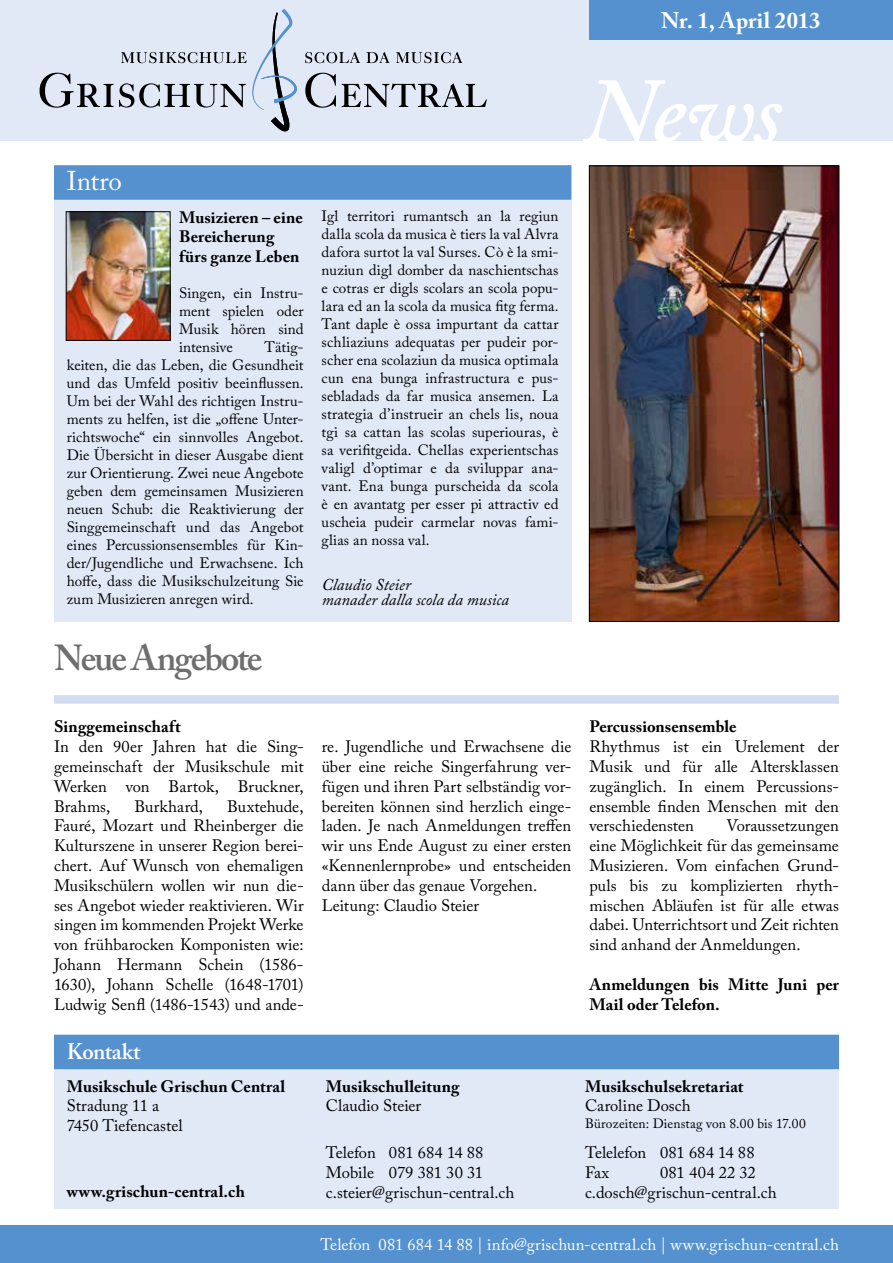
<style>
.page{position:relative;width:893px;height:1263px;background:#fff}
.page>*{position:absolute;margin:0;border:0;box-sizing:border-box;transform-origin:0 0}
.t1{font:italic 600 92.1px "Adobe Caslon Pro";color:#fff}
.t2{font:600 36px "Adobe Caslon Pro";letter-spacing:-.055em;color:#6e6e6e}
.t3{font:27px "Adobe Caslon Pro";letter-spacing:-.005em;color:#fff}
.t4{font:700 22.5px "Adobe Caslon Pro";letter-spacing:.005em;color:#fff}
.t5{font:600 22.5px "Adobe Caslon Pro";letter-spacing:-.015em;color:#fff}
.t6{font:16.5px/19.8px "Adobe Caslon Pro";color:#000}
.t7{font:700 16.5px/19.8px "Adobe Caslon Pro";letter-spacing:.005em;color:#000}
.t8{font:16.5px "Adobe Caslon Pro";letter-spacing:.005em;color:#fff}
.t9{font:italic 16.5px/15px "Adobe Caslon Pro";color:#000}
.t10{font:15px/18px "Adobe Caslon Pro";letter-spacing:.005em;color:#000;text-align:justify}
.t11{font:13.5px "Adobe Caslon Pro";letter-spacing:.005em;color:#000}
</style>
<div class="page">
<div style="left:0;top:0;width:893px;height:141px;background:#e1e8f6"></div>
<div style="left:589px;top:0;width:304px;height:39px;background:#5491ce"></div>
<div style="left:54px;top:166px;width:517px;height:455px;background:#e1e8f6"></div>
<div style="left:54px;top:165px;width:517px;height:35px;background:#5491ce"></div>
<div style="left:54px;top:695px;width:785px;height:9px;background:#d2ddf1"></div>
<img style="left:68px;top:213px;width:101px;height:126px">
<div style="left:66px;top:211px;width:105px;height:130px;border:1px solid #000"></div>
<div style="left:54px;top:1038px;width:785px;height:171px;background:#e1e8f6"></div>
<div style="left:54px;top:1035px;width:785px;height:34px;background:#5491ce"></div>
<img style="left:591px;top:167px;width:246px;height:453px">
<div style="left:589px;top:165px;width:250px;height:457px;border:1px solid #000"></div>
<div style="left:0;top:1225px;width:893px;height:38px;background:#5491ce"></div>
<svg style="left:305px;top:73px;width:31px;height:35px"></svg>
<svg style="left:342px;top:83px;width:145px;height:24px"></svg>
<svg style="left:305px;top:52px;width:55px;height:11px"></svg>
<svg style="left:366px;top:52px;width:23px;height:11px"></svg>
<svg style="left:396px;top:52px;width:66px;height:11px"></svg>
<svg style="left:40px;top:9px;width:257px;height:123px"></svg>
<h3 class="t4" style="left:661px;top:7px;width:161px">Nr. 1, April 2013</h3>
<h3 class="t3" style="left:67px;top:165px;width:57px">Intro</h3>
<p class="t7" style="left:179px;top:207px;width:125px">Musizieren – eine<br>Bereicherung fürs ganze Leben</p>
<p class="t10" style="left:179px;top:284px;width:126px">Singen, ein Instru&shy;ment spielen oder Musik hören sind intensive</p>
<p class="t10" style="left:67px;top:338px;width:238px;text-indent:198px">Tätig&shy;keiten, die das Leben, die Gesundheit und das Umfeld positiv beeinflussen.<br>Um bei der Wahl des richtigen Instru&shy;ments zu helfen, ist die „offene Unter&shy;richtswoche“ ein sinnvolles Angebot.<br>Die Übersicht in dieser Ausgabe dient zur Orientierung. Zwei neue Angebote geben dem gemeinsamen Musizieren neuen Schub: die Reaktivierung der Singgemeinschaft und das Angebot eines Percussionsensembles für Kin&shy;der/Jugendliche und Erwachsene. Ich hoffe, dass die Musikschulzeitung Sie zum Musizieren anregen wird.</p>
<h2 class="t2" style="left:54px;top:636px;width:210px">Neue Angebote</h2>
<p class="t7" style="left:54px;top:717px;width:128px">Singgemeinschaft</p>
<p class="t6" style="left:54px;top:737px;width:251px;text-align:justify">In den 90er Jahren hat die Sing&shy;gemeinschaft der Musikschule mit Werken von Bartok, Bruckner, Brahms,</p>
<p class="t6" style="left:54px;top:796px;width:251px;text-align:justify;text-indent:173px">Buxtehude, Fauré, Mozart und Rheinberger die Kulturszene in unserer Region berei&shy;chert. Auf Wunsch von ehemaligen Musikschülern wollen wir nun die&shy;ses Angebot wieder reaktivieren. Wir singen im kommenden Projekt Werke von frühbarocken Komponisten wie:<br>Johann Hermann Schein (1586- 1630), Johann Schelle (1648-1701)<br>Ludwig Senfl (1486-1543) und ande-</p>
<p class="t6" style="left:135px;top:796px;width:70px">Burkhard,</p>
<h3 class="t5" style="left:67px;top:1038px;width:75px">Kontakt</h3>
<p class="t7" style="left:67px;top:1076px;width:220px">Musikschule Grischun Central</p>
<p class="t6" style="left:67px;top:1096px;width:117px">Stradung 11 a<br>7450 Tiefencastel</p>
<p class="t7" style="left:67px;top:1182px;width:180px">www.grischun-central.ch</p>
<h1 class="t1" style="left:584px;top:56px;width:200px">News</h1>
<p class="t10" style="left:322px;top:207px;width:238px">Igl territori rumantsch an la regiun dalla scola da musica è tiers la val Alvra dafora surtot la val Surses. Cò è la smi&shy;nuziun digl domber da naschientschas e cotras er digls scolars an scola popu&shy;lara ed an la scola da musica fitg ferma.<br>Tant daple è ossa impurtant da cattar schliaziuns adequatas per pudeir por&shy;scher ena scolaziun da musica optimala cun ena bunga infrastructura e pus&shy;sebladads da far musica ansemen. La strategia d’instrueir an chels lis, noua tgi sa cattan las scolas superiouras, è sa verifitgeida. Chellas experientschas valigl d’optimar e da sviluppar ana&shy;vant. Ena bunga purscheida da scola è en avantatg per esser pi attractiv ed uscheia pudeir carmelar novas fami&shy;glias an nossa val.</p>
<p class="t9" style="left:322px;top:576px;width:189px">Claudio Steier<br>manader dalla scola da musica</p>
<p class="t6" style="left:322px;top:737px;width:251px">re. Jugendliche und Erwachsene die über eine reiche Singerfahrung ver&shy;fügen und ihren Part selbständig vor&shy;bereiten können sind herzlich einge&shy;laden. Je nach Anmeldungen treffen wir uns Ende August zu einer ersten «Kennenlernprobe» und entscheiden dann über das genaue Vorgehen.<br>Leitung: Claudio Steier</p>
<p class="t7" style="left:589px;top:717px;width:149px">Percussionsensemble</p>
<p class="t6" style="left:589px;top:737px;width:251px;text-align:justify">Rhythmus ist ein Urelement der Musik und für alle Altersklassen zugänglich. In einem Percussions&shy;ensemble finden Menschen mit den verschiedensten</p>
<p class="t6" style="left:589px;top:816px;width:251px;text-align:justify;text-indent:137px">Voraussetzungen eine Möglichkeit für das gemeinsame Musizieren. Vom einfachen Grund&shy;puls bis zu komplizierten rhyth&shy;mischen Abläufen ist für alle etwas dabei. Unterrichtsort und Zeit richten sind anhand der Anmeldungen.</p>
<p class="t7" style="left:589px;top:974px;width:251px">Anmeldungen bis Mitte Juni per<br>Mail oder Telefon.</p>
<p class="t7" style="left:326px;top:1076px;width:135px">Musikschulleitung</p>
<p class="t6" style="left:326px;top:1096px;width:97px">Claudio Steier</p>
<p class="t6" style="left:326px;top:1142px;width:190px">Telefon 081 684 14 88<br>Mobile 079 381 30 31 c.steier@grischun-central.ch</p>
<p class="t7" style="left:585px;top:1076px;width:160px">Musikschulsekretariat</p>
<p class="t6" style="left:585px;top:1096px;width:107px">Caroline Dosch</p>
<p class="t11" style="left:585px;top:1115px;width:222px">Bürozeiten: Dienstag von 8.00 bis 17.00</p>
<p class="t6" style="left:585px;top:1142px;width:171px">Telelefon 081 684 14 88<br>Fax</p>
<p class="t6" style="left:585px;top:1162px;width:193px;text-indent:75px">081 404 22 32 c.dosch@grischun-central.ch</p>
<p class="t8" style="left:320px;top:1234px;width:520px">Telefon 081 684 14 88 | info@grischun-central.ch | www.grischun-central.ch</p>
</div>
